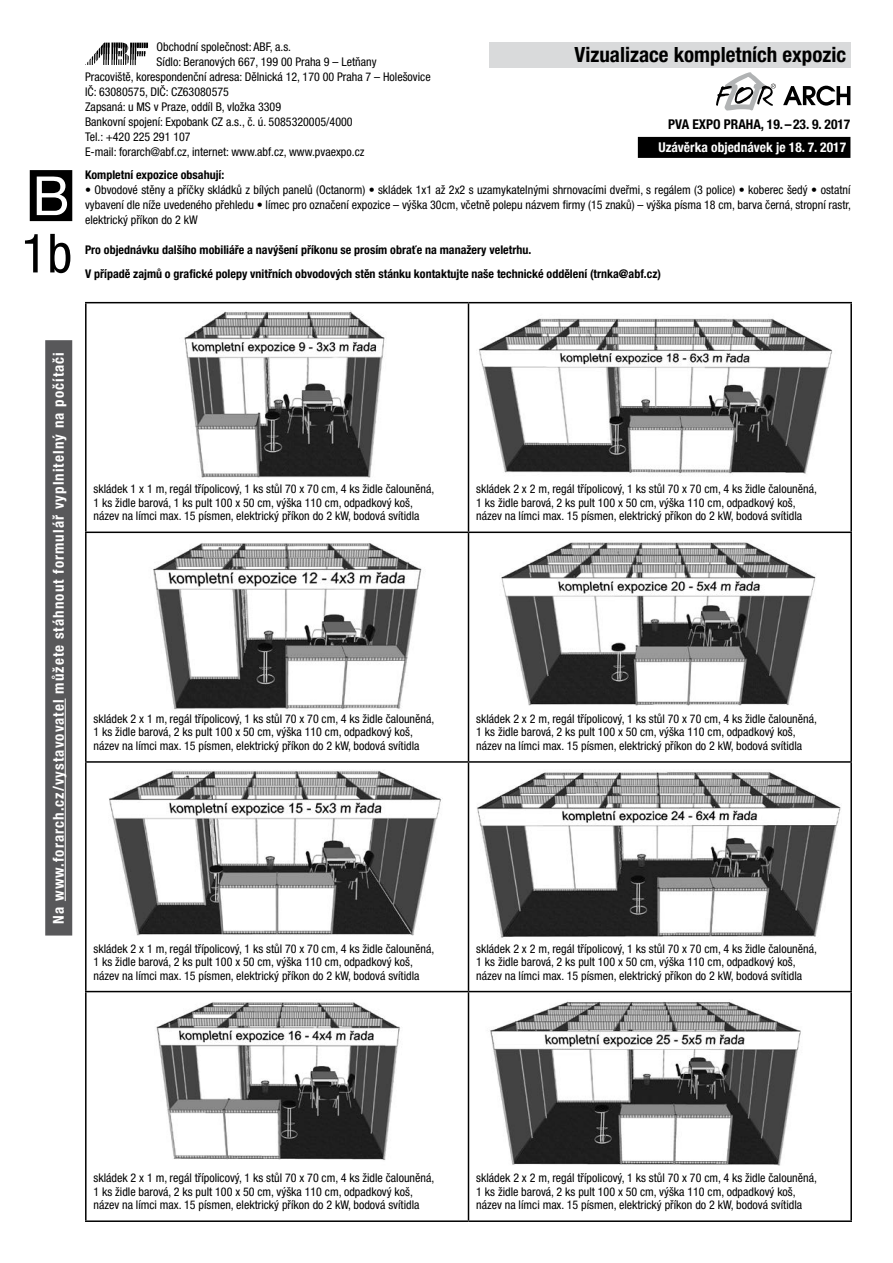
<style>
.page{position:relative;width:893px;height:1263px;background:#fff}
.page>*{position:absolute;margin:0;border:0;box-sizing:border-box;transform-origin:0 0}
.t1{font:condensed 54px "Helvetica Neue LT Pro";color:#000}
.t2{font:54px "Helvetica Neue LT Pro";color:#fff}
.t3{font:700 condensed 21px "Helvetica Neue LT Pro";color:#000}
.t4{font:700 condensed 15px "Helvetica Neue LT Pro";letter-spacing:.07em;color:#fff}
.t5{font:700 condensed 13.5px "Helvetica Neue LT Pro";color:#fff}
.t6{font:700 condensed 13.5px "Helvetica Neue LT Pro";color:#000}
.t7{font:condensed 12px/13.5px "Helvetica Neue LT Pro";color:#000}
.t8{font:700 condensed 12px/24px "Helvetica Neue LT Pro";color:#000}
</style>
<div class="page">
<div style="left:45px;top:340px;width:27px;height:595px;background:#58585a"></div>
<hr style="left:65px;top:698px;width:1px;height:203px;background:#fff">
<div style="left:30px;top:170px;width:42px;height:51px;background:#000"></div>
<div style="left:638px;top:137px;width:212px;height:21px;background:#000"></div>
<svg style="left:716px;top:72px;width:60px;height:39px"></svg>
<svg style="left:783px;top:86px;width:67px;height:20px"></svg>
<svg style="left:85px;top:42px;width:63px;height:23px"></svg>
<div style="left:489px;top:43px;width:361px;height:25px;background:#d9dadb"></div>
<hr style="left:85px;top:302px;width:383px;height:1px;background:#000">
<hr style="left:85px;top:303px;width:2px;height:228px;background:#000">
<hr style="left:468px;top:302px;width:384px;height:1px;background:#000">
<hr style="left:468px;top:303px;width:1px;height:228px;background:#000">
<hr style="left:850px;top:303px;width:2px;height:228px;background:#000">
<hr style="left:85px;top:531px;width:383px;height:2px;background:#000">
<hr style="left:85px;top:533px;width:2px;height:228px;background:#000">
<hr style="left:468px;top:531px;width:384px;height:2px;background:#000">
<hr style="left:468px;top:533px;width:1px;height:228px;background:#000">
<hr style="left:850px;top:533px;width:2px;height:228px;background:#000">
<hr style="left:85px;top:761px;width:383px;height:2px;background:#000">
<hr style="left:85px;top:763px;width:2px;height:228px;background:#000">
<hr style="left:468px;top:761px;width:384px;height:2px;background:#000">
<hr style="left:468px;top:763px;width:1px;height:228px;background:#000">
<hr style="left:850px;top:763px;width:2px;height:228px;background:#000">
<hr style="left:85px;top:991px;width:383px;height:1px;background:#000">
<hr style="left:85px;top:992px;width:2px;height:228px;background:#000">
<hr style="left:468px;top:991px;width:384px;height:1px;background:#000">
<hr style="left:468px;top:992px;width:1px;height:228px;background:#000">
<hr style="left:850px;top:992px;width:2px;height:228px;background:#000">
<hr style="left:85px;top:1220px;width:383px;height:2px;background:#000">
<hr style="left:468px;top:1220px;width:384px;height:2px;background:#000">
<img style="left:184px;top:310px;width:201px;height:168px">
<img style="left:153px;top:543px;width:269px;height:166px">
<img style="left:109px;top:770px;width:334px;height:166px">
<img style="left:156px;top:1002px;width:244px;height:158px">
<img style="left:478px;top:318px;width:354px;height:158px">
<img style="left:501px;top:541px;width:315px;height:165px">
<img style="left:477px;top:772px;width:364px;height:166px">
<img style="left:490px;top:1001px;width:311px;height:165px">
<h1 class="t2" style="left:33px;top:164px;width:38px">B</h1>
<h1 class="t1" style="left:21px;top:222px;width:52px">1b</h1>
<p class="t7" style="left:157px;top:40px;width:136px">Obchodní společnost: ABF, a.s.</p>
<p class="t7" style="left:157px;top:55px;width:221px">Sídlo: Beranových 667, 199 00 Praha 9 – Letňany</p>
<p class="t7" style="left:85px;top:70px;width:347px">Pracoviště, korespondenční adresa: Dělnická 12, 170 00 Praha 7 – Holešovice</p>
<p class="t7" style="left:85px;top:85px;width:145px">IČ: 63080575, DIČ: CZ63080575</p>
<p class="t7" style="left:85px;top:100px;width:198px">Zapsaná: u MS v Praze, oddíl B, vložka 3309</p>
<p class="t7" style="left:85px;top:115px;width:269px">Bankovní spojení: Expobank CZ a.s., č. ú. 5085320005/4000</p>
<p class="t7" style="left:85px;top:130px;width:107px">Tel.: +420 225 291 107</p>
<p class="t7" style="left:85px;top:145px;width:281px">E-mail: forarch@abf.cz, internet: www.abf.cz, www.pvaexpo.cz</p>
<h2 class="t3" style="left:575px;top:42px;width:273px">Vizualizace kompletních expozic</h2>
<p class="t6" style="left:668px;top:116px;width:184px">PVA EXPO PRAHA, 19.–23. 9. 2017</p>
<p class="t5" style="left:658px;top:139px;width:189px">Uzávěrka objednávek je 18. 7. 2017</p>
<p class="t8" style="left:85px;top:162px;width:141px">Kompletní expozice obsahují:</p>
<p class="t7" style="left:85px;top:182px;width:767px;line-height:15px;text-align:justify">• Obvodové stěny a příčky skládků z bílých panelů (Octanorm) • skládek 1x1 až 2x2 s uzamykatelnými shrnovacími dveřmi, s regálem (3 police) • koberec šedý • ostatní vybavení dle níže uvedeného přehledu • límec pro označení expozice – výška 30cm, včetně polepu názvem firmy (15 znaků) – výška písma 18 cm, barva černá, stropní rastr, elektrický příkon do 2 kW</p>
<p class="t8" style="left:85px;top:237px;width:577px">Pro objednávku dalšího mobiliáře a navýšení příkonu se prosím obraťe na manažery veletrhu.<br>V případě zajmů o grafické polepy vnitřních obvodových stěn stánku kontaktujte naše technické oddělení (trnka@abf.cz)</p>
<p class="t4" style="left:49px;top:924px;width:573px;rotate:-90deg">Na www.forarch.cz/vystavovatel můžete stáhnout formulář vyplnitelný na počítači</p>
<p class="t7" style="left:94px;top:482px;width:342px">skládek 1 x 1 m, regál třípolicový, 1 ks stůl 70 x 70 cm, 4 ks židle čalouněná,<br>1 ks židle barová, 1 ks pult 100 x 50 cm, výška 110 cm, odpadkový koš, název na límci max. 15 písmen, elektrický příkon do 2 kW, bodová svítidla</p>
<p class="t7" style="left:94px;top:712px;width:342px">skládek 2 x 1 m, regál třípolicový, 1 ks stůl 70 x 70 cm, 4 ks židle čalouněná,<br>1 ks židle barová, 2 ks pult 100 x 50 cm, výška 110 cm, odpadkový koš, název na límci max. 15 písmen, elektrický příkon do 2 kW, bodová svítidla</p>
<p class="t7" style="left:94px;top:941px;width:342px">skládek 2 x 1 m, regál třípolicový, 1 ks stůl 70 x 70 cm, 4 ks židle čalouněná,<br>1 ks židle barová, 2 ks pult 100 x 50 cm, výška 110 cm, odpadkový koš, název na límci max. 15 písmen, elektrický příkon do 2 kW, bodová svítidla</p>
<p class="t7" style="left:476px;top:482px;width:342px">skládek 2 x 2 m, regál třípolicový, 1 ks stůl 70 x 70 cm, 4 ks židle čalouněná,<br>1 ks židle barová, 2 ks pult 100 x 50 cm, výška 110 cm, odpadkový koš, název na límci max. 15 písmen, elektrický příkon do 2 kW, bodová svítidla</p>
<p class="t7" style="left:476px;top:712px;width:342px">skládek 2 x 2 m, regál třípolicový, 1 ks stůl 70 x 70 cm, 4 ks židle čalouněná,<br>1 ks židle barová, 2 ks pult 100 x 50 cm, výška 110 cm, odpadkový koš, název na límci max. 15 písmen, elektrický příkon do 2 kW, bodová svítidla</p>
<p class="t7" style="left:476px;top:941px;width:342px">skládek 2 x 2 m, regál třípolicový, 1 ks stůl 70 x 70 cm, 4 ks židle čalouněná,<br>1 ks židle barová, 2 ks pult 100 x 50 cm, výška 110 cm, odpadkový koš, název na límci max. 15 písmen, elektrický příkon do 2 kW, bodová svítidla</p>
<p class="t7" style="left:94px;top:1171px;width:342px">skládek 2 x 1 m, regál třípolicový, 1 ks stůl 70 x 70 cm, 4 ks židle čalouněná,<br>1 ks židle barová, 2 ks pult 100 x 50 cm, výška 110 cm, odpadkový koš, název na límci max. 15 písmen, elektrický příkon do 2 kW, bodová svítidla</p>
<p class="t7" style="left:476px;top:1171px;width:342px">skládek 2 x 2 m, regál třípolicový, 1 ks stůl 70 x 70 cm, 4 ks židle čalouněná,<br>1 ks židle barová, 2 ks pult 100 x 50 cm, výška 110 cm, odpadkový koš, název na límci max. 15 písmen, elektrický příkon do 2 kW, bodová svítidla</p>
</div>
